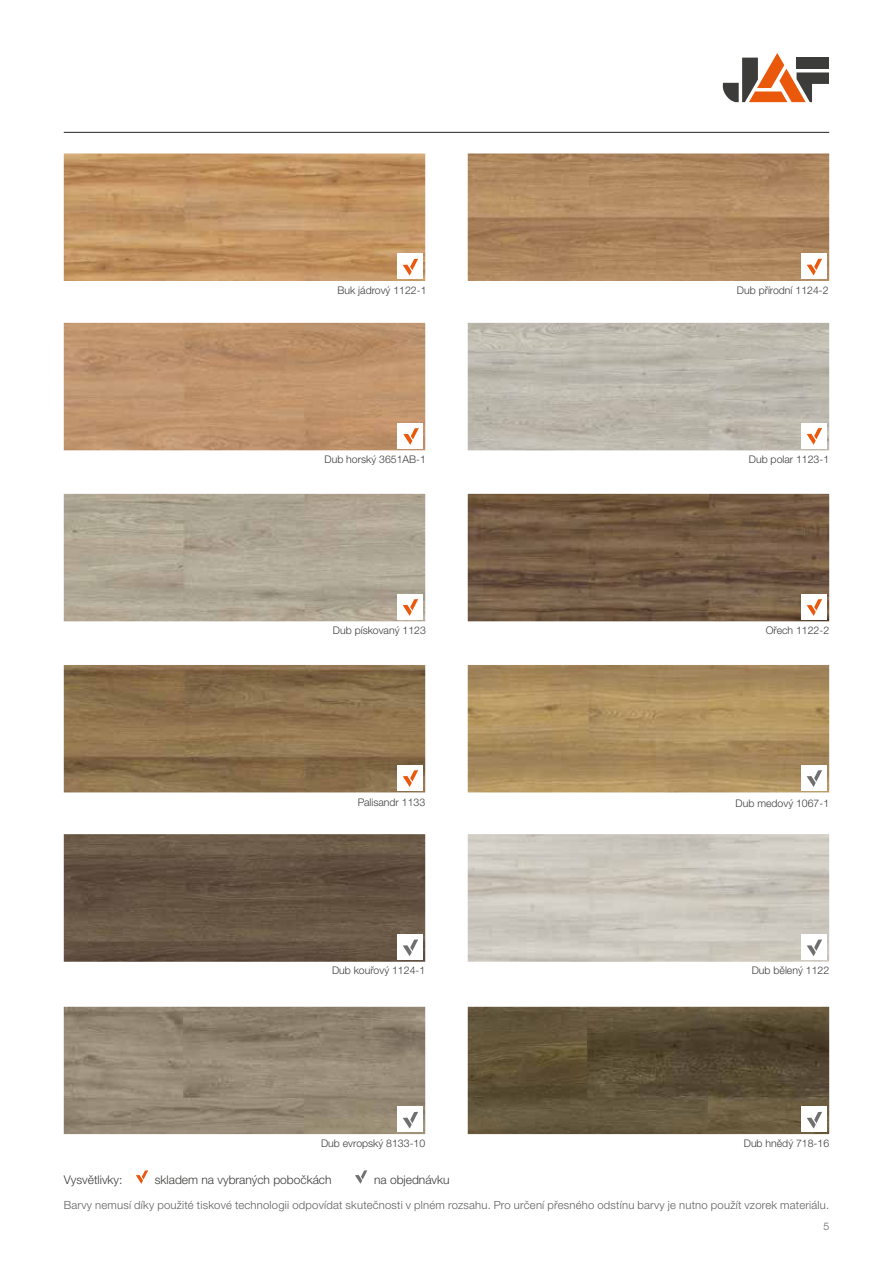
<style>
.page{position:relative;width:893px;height:1263px;background:#fff}
.page>*{position:absolute;margin:0;border:0;box-sizing:border-box;transform-origin:0 0}
.t1{font:300 12px "Helvetica Neue LTW1 G";color:#3c3c3b}
.t2{font:300 11.25px "Helvetica Neue LTW1 G";letter-spacing:.02em;color:#5f5e5e}
.t3{font:300 10.5px "Helvetica Neue LTW1 G";color:#3c3c3b}
.t4{font:300 10.5px "Helvetica Neue LTW1 G";color:#5f5e5e}
</style>
<div class="page">
<hr style="left:64px;top:132px;width:765px;height:1px;background:#3c3c3b">
<svg style="left:723px;top:53px;width:106px;height:49px"></svg>
<img style="left:64px;top:153px;width:361px;height:128px">
<div style="left:398px;top:254px;width:25px;height:25px;background:#fff"></div>
<svg style="left:403px;top:259px;width:15px;height:17px"></svg>
<img style="left:64px;top:323px;width:361px;height:127px">
<div style="left:398px;top:423px;width:25px;height:25px;background:#fff"></div>
<svg style="left:403px;top:428px;width:16px;height:17px"></svg>
<img style="left:64px;top:494px;width:361px;height:127px">
<div style="left:398px;top:594px;width:25px;height:25px;background:#fff"></div>
<svg style="left:403px;top:599px;width:15px;height:17px"></svg>
<img style="left:64px;top:665px;width:361px;height:127px">
<div style="left:398px;top:765px;width:25px;height:25px;background:#fff"></div>
<svg style="left:403px;top:770px;width:15px;height:17px"></svg>
<img style="left:468px;top:153px;width:361px;height:128px">
<img style="left:468px;top:323px;width:361px;height:127px">
<img style="left:468px;top:494px;width:361px;height:127px">
<div style="left:802px;top:254px;width:25px;height:25px;background:#fff"></div>
<svg style="left:807px;top:259px;width:15px;height:16px"></svg>
<div style="left:802px;top:423px;width:25px;height:25px;background:#fff"></div>
<svg style="left:807px;top:428px;width:15px;height:17px"></svg>
<div style="left:802px;top:594px;width:25px;height:25px;background:#fff"></div>
<svg style="left:807px;top:599px;width:15px;height:17px"></svg>
<img style="left:468px;top:665px;width:361px;height:127px">
<div style="left:802px;top:765px;width:25px;height:25px;background:#fff"></div>
<svg style="left:807px;top:770px;width:15px;height:17px"></svg>
<img style="left:64px;top:834px;width:361px;height:128px">
<div style="left:398px;top:934px;width:25px;height:25px;background:#fff"></div>
<svg style="left:403px;top:939px;width:15px;height:17px"></svg>
<img style="left:64px;top:1007px;width:361px;height:127px">
<div style="left:398px;top:1107px;width:25px;height:25px;background:#fff"></div>
<svg style="left:403px;top:1112px;width:15px;height:16px"></svg>
<svg style="left:807px;top:939px;width:15px;height:17px"></svg>
<img style="left:468px;top:1007px;width:361px;height:127px">
<div style="left:802px;top:1107px;width:25px;height:25px;background:#fff"></div>
<svg style="left:807px;top:1112px;width:15px;height:16px"></svg>
<svg style="left:136px;top:1170px;width:12px;height:14px"></svg>
<svg style="left:355px;top:1170px;width:12px;height:14px"></svg>
<p class="t3" style="left:337px;top:284px;width:91px">Buk jádrový 1122-1</p>
<p class="t3" style="left:737px;top:284px;width:93px">Dub přírodní 1124-2</p>
<p class="t3" style="left:325px;top:453px;width:103px">Dub horský 3651AB-1</p>
<p class="t3" style="left:749px;top:453px;width:82px">Dub polar 1123-1</p>
<p class="t3" style="left:333px;top:624px;width:94px">Dub pískovaný 1123</p>
<p class="t3" style="left:766px;top:624px;width:65px">Ořech 1122-2</p>
<p class="t3" style="left:358px;top:796px;width:69px">Palisandr 1133</p>
<p class="t3" style="left:736px;top:797px;width:95px">Dub medový 1067-1</p>
<p class="t3" style="left:332px;top:964px;width:95px">Dub kouřový 1124-1</p>
<p class="t3" style="left:752px;top:964px;width:79px">Dub bělený 1122</p>
<p class="t3" style="left:321px;top:1137px;width:106px">Dub evropský 8133-10</p>
<p class="t3" style="left:744px;top:1137px;width:87px">Dub hnědý 718-16</p>
<p class="t1" style="left:64px;top:1172px;width:60px">Vysvětlivky:</p>
<p class="t1" style="left:155px;top:1172px;width:178px">skladem na vybraných pobočkách</p>
<p class="t1" style="left:374px;top:1172px;width:77px">na objednávku</p>
<p class="t2" style="left:64px;top:1198px;width:767px">Barvy nemusí díky použité tiskové technologii odpovídat skutečnosti v plném rozsahu. Pro určení přesného odstínu barvy je nutno použít vzorek materiálu.</p>
<p class="t4" style="left:823px;top:1220px;width:7px">5</p>
</div>
